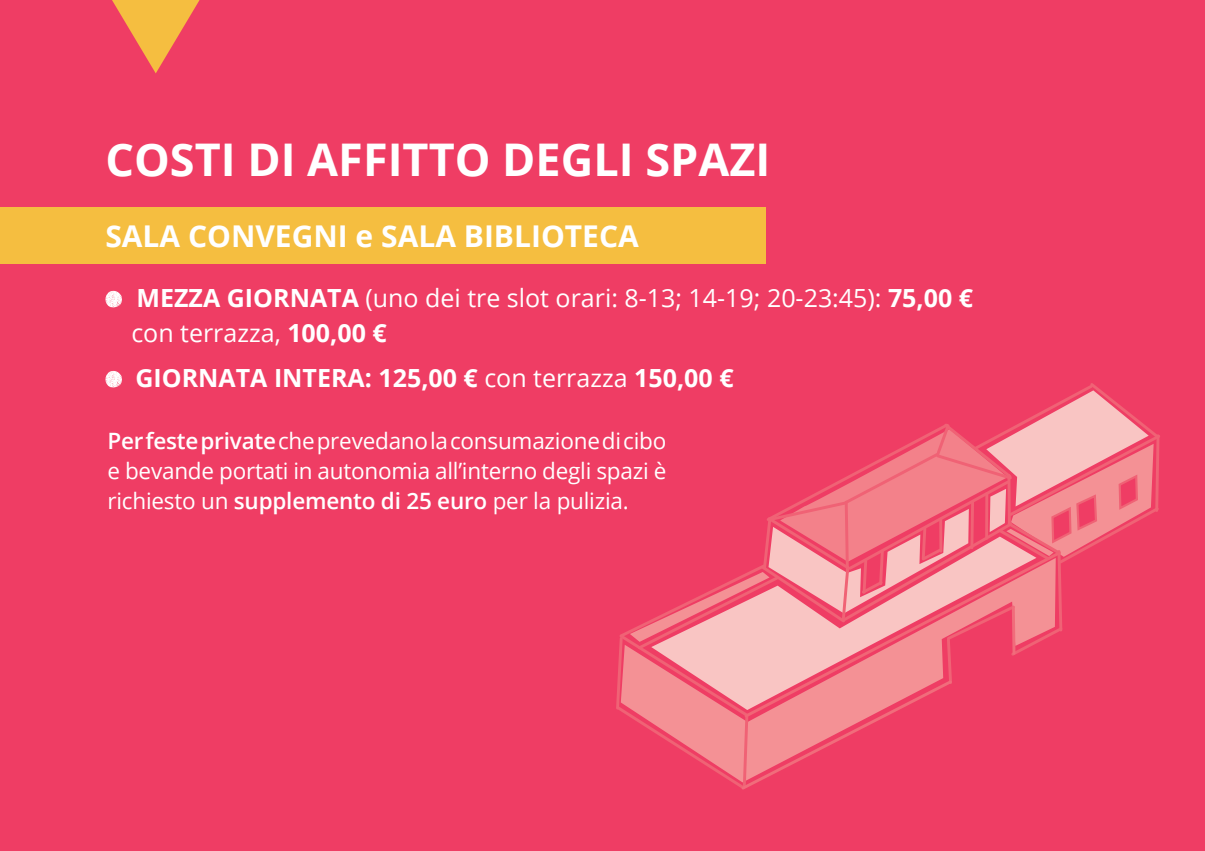
<style>
.page{position:relative;width:1205px;height:851px;background:#fff}
.page>*{position:absolute;margin:0;border:0;box-sizing:border-box;transform-origin:0 0}
.t1{font:700 45px "Open Sans";color:#fff}
.t2{font:700 30px "Open Sans";color:#fff}
.t3{font:25px/35px "Open Sans";color:#fff}
.t4{font:700 25px "Open Sans";color:#fff}
.t5{font:22.5px/30px "Open Sans";letter-spacing:-.01em;color:#fff;text-align:justify}
.s1{font-weight:700}
.s2{font-weight:400}
.s3{font-weight:600}
</style>
<div class="page">
<div style="left:0;top:0;width:1205px;height:850px;background:#ef3d64"></div>
<hr style="left:1204px;top:207px;width:1px;height:57px;background:#f5be40">
<svg style="left:616px;top:383px;width:544px;height:407px"></svg>
<div style="left:0;top:207px;width:765px;height:57px;background:#f5be40"></div>
<svg style="left:105px;top:291px;width:17px;height:16px"></svg>
<svg style="left:105px;top:371px;width:17px;height:16px"></svg>
<svg style="left:112px;top:0;width:88px;height:73px"></svg>
<h1 class="t1" style="left:105px;top:128px;width:666px">COSTI DI AFFITTO DEGLI SPAZI</h1>
<h2 class="t2" style="left:105px;top:215px;width:535px">SALA CONVEGNI e SALA BIBLIOTECA</h2>
<p class="t3" style="left:131px;top:280px;width:843px"><span class="s1">MEZZA GIORNATA</span> (uno dei tre slot orari: 8-13; 14-19; 20-23:45): <span class="s1">75,00 € </span>con terrazza, <span class="s1">100,00 €</span></p>
<p class="t4" style="left:135px;top:360px;width:600px">GIORNATA INTERA: 125,00 € <span class="s2">con terrazza</span> 150,00 €</p>
<p class="t5" style="left:107px;top:425px;width:560px"><span class="s3">Per feste private</span> che prevedano la consumazione di cibo e bevande portati in autonomia all’interno degli spazi è richiesto un <span class="s3">supplemento di 25 euro</span> per la pulizia.</p>
</div>
